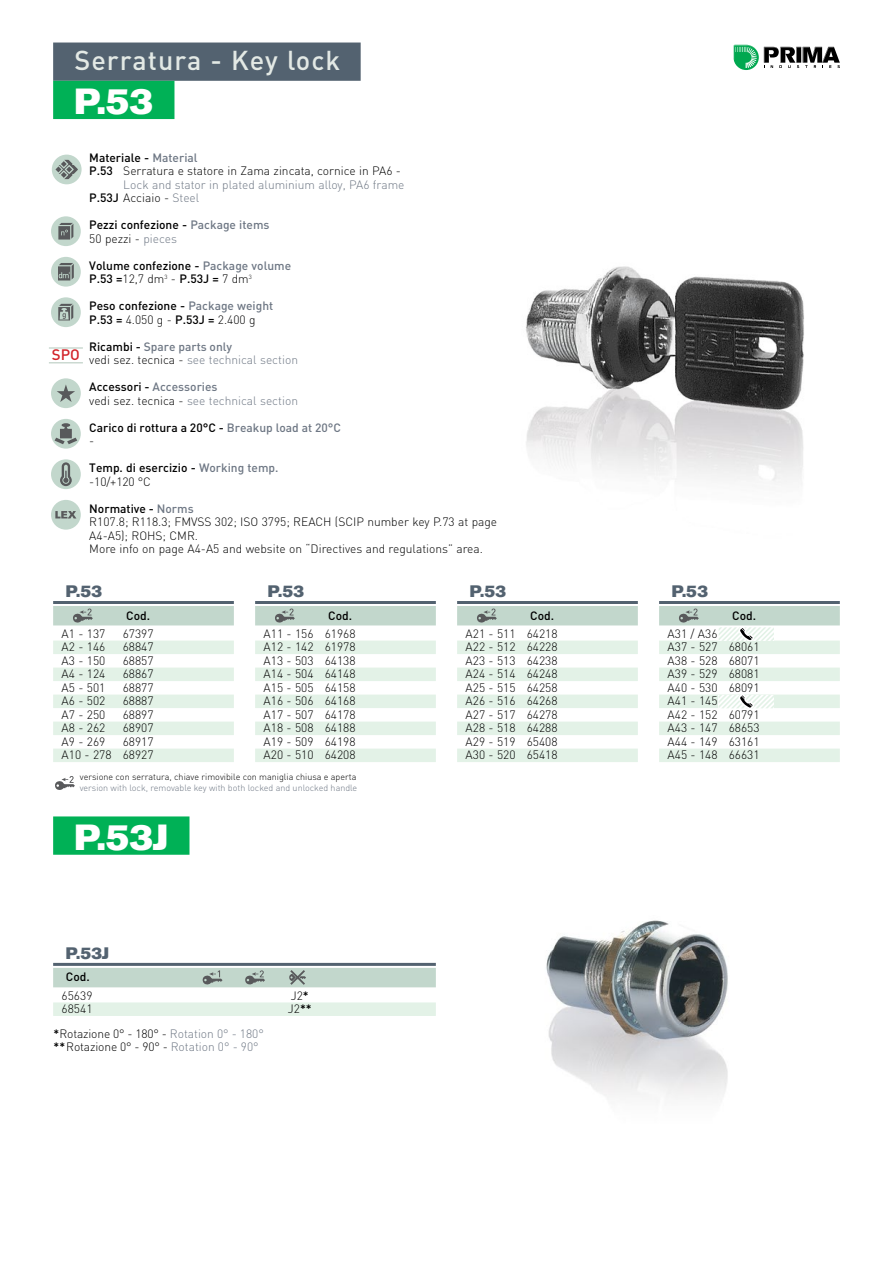
<style>
.page{position:relative;width:893px;height:1263px;background:#fff}
.page>*{position:absolute;margin:0;border:0;box-sizing:border-box;transform-origin:0 0}
.t1{font:36px "Akzidenz Grotesk BE Super";color:#fff}
.t2{font:500 27px "DIN";letter-spacing:.04em;color:#e3e9e5}
.t3{font:16.5px "Akzidenz Grotesk BE Super";letter-spacing:.02em;color:#536270}
.t4{font:500 15px "DIN";color:#d2232a}
.t5{font:300 12px/13.5px "DIN";color:#000}
.t6{font:500 12px/13.5px "DIN";color:#000}
.t7{font:300 12px/13.5px "DIN";color:#6e7784}
.t8{font:300 9px "DIN";color:#000}
.t9{font:300 9px "DIN";color:#6e7784}
.s1{color:#6e7784}
.s2{font-weight:500}
.s3{font-weight:300}
.s4{font-weight:300;color:#6e7784}
.s5{font-weight:500;color:#000}
.s6{color:#000}
.s7{font-weight:500;color:#6e7784}
</style>
<div class="page">
<svg style="left:733px;top:45px;width:107px;height:25px"></svg>
<div style="left:51px;top:378px;width:30px;height:30px;background:#c2d7cc;border-radius:50%"></div>
<svg style="left:57px;top:384px;width:18px;height:18px"></svg>
<div style="left:51px;top:419px;width:30px;height:30px;background:#c2d7cc;border-radius:50%"></div>
<svg style="left:55px;top:423px;width:22px;height:21px"></svg>
<div style="left:51px;top:459px;width:30px;height:30px;background:#c2d7cc;border-radius:50%"></div>
<svg style="left:60px;top:462px;width:12px;height:24px"></svg>
<div style="left:51px;top:500px;width:30px;height:30px;background:#c2d7cc;border-radius:50%"></div>
<svg style="left:55px;top:511px;width:21px;height:7px"></svg>
<div style="left:51px;top:216px;width:30px;height:30px;background:#c2d7cc;border-radius:50%"></div>
<svg style="left:58px;top:223px;width:15px;height:17px"></svg>
<div style="left:51px;top:257px;width:30px;height:30px;background:#c2d7cc;border-radius:50%"></div>
<svg style="left:58px;top:263px;width:16px;height:17px"></svg>
<div style="left:51px;top:297px;width:30px;height:30px;background:#c2d7cc;border-radius:50%"></div>
<svg style="left:58px;top:304px;width:15px;height:16px"></svg>
<hr style="left:53px;top:601px;width:181px;height:3px;background:#536270">
<div style="left:53px;top:606px;width:181px;height:19px;background:#c2d7cc"></div>
<svg style="left:73px;top:608px;width:20px;height:14px"></svg>
<div style="left:53px;top:43px;width:308px;height:38px;background:#536270"></div>
<div style="left:53px;top:81px;width:121px;height:38px;background:#00b156"></div>
<img style="left:526px;top:266px;width:278px;height:218px">
<div style="left:53px;top:640px;width:181px;height:14px;background:#e3f2e7"></div>
<div style="left:53px;top:667px;width:181px;height:14px;background:#e3f2e7"></div>
<div style="left:53px;top:694px;width:181px;height:14px;background:#e3f2e7"></div>
<div style="left:53px;top:721px;width:181px;height:14px;background:#e3f2e7"></div>
<div style="left:53px;top:748px;width:181px;height:14px;background:#e3f2e7"></div>
<hr style="left:255px;top:601px;width:181px;height:3px;background:#536270">
<div style="left:255px;top:606px;width:181px;height:19px;background:#c2d7cc"></div>
<svg style="left:275px;top:608px;width:20px;height:14px"></svg>
<div style="left:255px;top:640px;width:181px;height:14px;background:#e3f2e7"></div>
<div style="left:255px;top:667px;width:181px;height:14px;background:#e3f2e7"></div>
<div style="left:255px;top:694px;width:181px;height:14px;background:#e3f2e7"></div>
<div style="left:255px;top:721px;width:181px;height:14px;background:#e3f2e7"></div>
<div style="left:255px;top:748px;width:181px;height:14px;background:#e3f2e7"></div>
<img style="left:546px;top:920px;width:182px;height:178px">
<div style="left:53px;top:816px;width:136px;height:39px;background:#00b156"></div>
<hr style="left:457px;top:601px;width:181px;height:3px;background:#536270">
<div style="left:457px;top:606px;width:181px;height:19px;background:#c2d7cc"></div>
<svg style="left:477px;top:608px;width:20px;height:14px"></svg>
<div style="left:457px;top:640px;width:181px;height:14px;background:#e3f2e7"></div>
<div style="left:457px;top:667px;width:181px;height:14px;background:#e3f2e7"></div>
<div style="left:457px;top:694px;width:181px;height:14px;background:#e3f2e7"></div>
<div style="left:457px;top:721px;width:181px;height:14px;background:#e3f2e7"></div>
<div style="left:457px;top:748px;width:181px;height:14px;background:#e3f2e7"></div>
<hr style="left:659px;top:601px;width:181px;height:3px;background:#536270">
<div style="left:659px;top:606px;width:181px;height:19px;background:#c2d7cc"></div>
<svg style="left:679px;top:608px;width:20px;height:14px"></svg>
<div style="left:659px;top:640px;width:181px;height:14px;background:#e3f2e7"></div>
<div style="left:659px;top:667px;width:181px;height:14px;background:#e3f2e7"></div>
<div style="left:659px;top:694px;width:181px;height:14px;background:#e3f2e7"></div>
<div style="left:659px;top:721px;width:181px;height:14px;background:#e3f2e7"></div>
<div style="left:659px;top:748px;width:181px;height:14px;background:#e3f2e7"></div>
<svg style="left:719px;top:627px;width:55px;height:14px"></svg>
<svg style="left:719px;top:695px;width:55px;height:13px"></svg>
<div style="left:53px;top:1002px;width:383px;height:14px;background:#e3f2e7"></div>
<hr style="left:53px;top:963px;width:383px;height:3px;background:#536270">
<div style="left:53px;top:968px;width:383px;height:19px;background:#c2d7cc"></div>
<svg style="left:203px;top:970px;width:20px;height:14px"></svg>
<svg style="left:289px;top:970px;width:17px;height:15px"></svg>
<svg style="left:245px;top:970px;width:20px;height:14px"></svg>
<svg style="left:55px;top:776px;width:20px;height:14px"></svg>
<div style="left:52px;top:155px;width:30px;height:29px;background:#c2d7cc;border-radius:50%"></div>
<svg style="left:55px;top:160px;width:23px;height:19px"></svg>
<hr style="left:49px;top:347px;width:34px;height:2px;background:#cbd9d1">
<hr style="left:49px;top:362px;width:34px;height:1px;background:#cbd9d1">
<h2 class="t2" style="left:74px;top:43px;width:268px">Serratura - Key lock</h2>
<h1 class="t1" style="left:74px;top:80px;width:80px">P.53</h1>
<p class="t6" style="left:89px;top:150px;width:110px">Materiale - <span class="s1">Material</span></p>
<p class="t5" style="left:89px;top:164px;width:313px"><span class="s2">P.53</span> Serratura e statore in Zama zincata, cornice in PA6 -</p>
<p class="t7" style="left:123px;top:177px;width:283px">Lock and stator in plated aluminium alloy, PA6 frame</p>
<p class="t5" style="left:89px;top:191px;width:112px"><span class="s2">P.53J</span> Acciaio - <span class="s1">Steel</span></p>
<p class="t6" style="left:89px;top:218px;width:182px">Pezzi confezione - <span class="s1">Package items<br></span><span class="s3">50 pezzi -</span> <span class="s4">pieces</span></p>
<p class="t6" style="left:89px;top:258px;width:203px">Volume confezione - <span class="s1">Package volume<br></span>P.53 =<span class="s3">12,7 dm</span><sup>3</sup> <span class="s3">-</span> P.53J = <span class="s3">7 dm</span><sup>3</sup></p>
<p class="t6" style="left:89px;top:299px;width:185px">Peso confezione - <span class="s1">Package weight<br></span>P.53 = <span class="s3">4.050 g -</span> P.53J = <span class="s3">2.400 g</span></p>
<p class="t7" style="left:89px;top:339px;width:210px"><span class="s5">Ricambi -</span> <span class="s2">Spare parts only<br></span><span class="s6">vedi sez. tecnica -</span> see technical section</p>
<p class="t7" style="left:89px;top:380px;width:210px"><span class="s5">Accessori -</span> <span class="s2">Accessories<br></span><span class="s6">vedi sez. tecnica -</span> see technical section</p>
<p class="t6" style="left:89px;top:420px;width:253px">Carico di rottura a 20°C - <span class="s1">Breakup load at 20°C </span><span class="s3">-</span></p>
<p class="t6" style="left:89px;top:461px;width:191px">Temp. di esercizio - <span class="s1">Working temp. </span><span class="s3">-10/+120 °C</span></p>
<p class="t5" style="left:89px;top:501px;width:409px"><span class="s2">Normative -</span> <span class="s7">Norms<br></span>R107.8; R118.3; FMVSS 302; ISO 3795; REACH (SCIP number key P.73 at page A4-A5); ROHS; CMR.<br>More info on page A4-A5 and website on “Directives and regulations” area.</p>
<p class="t4" style="left:52px;top:345px;width:29px">SPO</p>
<h3 class="t3" style="left:66px;top:582px;width:38px">P.53</h3>
<p class="t6" style="left:126px;top:608px;width:25px">Cod.</p>
<p class="t5" style="left:62px;top:627px;width:45px">A1 - 137</p>
<p class="t5" style="left:123px;top:627px;width:32px">67397</p>
<p class="t5" style="left:62px;top:640px;width:45px">A2 - 146</p>
<p class="t5" style="left:123px;top:640px;width:32px">68847</p>
<p class="t5" style="left:62px;top:654px;width:45px">A3 - 150</p>
<p class="t5" style="left:123px;top:654px;width:32px">68857</p>
<p class="t5" style="left:62px;top:667px;width:45px">A4 - 124</p>
<p class="t5" style="left:123px;top:667px;width:32px">68867</p>
<p class="t5" style="left:62px;top:681px;width:45px">A5 - 501</p>
<p class="t5" style="left:123px;top:681px;width:32px">68877</p>
<p class="t5" style="left:62px;top:694px;width:45px">A6 - 502</p>
<p class="t5" style="left:123px;top:694px;width:32px">68887</p>
<p class="t5" style="left:62px;top:708px;width:45px">A7 - 250</p>
<p class="t5" style="left:123px;top:708px;width:32px">68897</p>
<p class="t5" style="left:62px;top:721px;width:45px">A8 - 262</p>
<p class="t5" style="left:123px;top:721px;width:32px">68907</p>
<p class="t5" style="left:62px;top:735px;width:45px">A9 - 269</p>
<p class="t5" style="left:62px;top:735px;width:93px;text-align:right">68917<br>A10 - 278 68927</p>
<h3 class="t3" style="left:268px;top:582px;width:38px">P.53</h3>
<p class="t6" style="left:328px;top:608px;width:25px">Cod.</p>
<p class="t5" style="left:264px;top:627px;width:93px;text-align:justify">A11 - 156 61968<br>A12 - 142 61978<br>A13 - 503 64138<br>A14 - 504 64148<br>A15 - 505 64158<br>A16 - 506 64168<br>A17 - 507 64178<br>A18 - 508 64188<br>A19 - 509 64198<br>A20 - 510 64208</p>
<p class="t8" style="left:80px;top:771px;width:278px">versione con serratura, chiave rimovibile con maniglia chiusa e aperta</p>
<p class="t9" style="left:80px;top:782px;width:279px">version with lock, removable key with both locked and unlocked handle</p>
<h1 class="t1" style="left:74px;top:816px;width:95px">P.53J</h1>
<h3 class="t3" style="left:66px;top:943px;width:44px">P.53J</h3>
<p class="t6" style="left:66px;top:970px;width:25px">Cod.</p>
<p class="t5" style="left:62px;top:988px;width:32px">65639</p>
<p class="t5" style="left:291px;top:988px;width:19px">J2<span class="s2">*</span></p>
<p class="t5" style="left:62px;top:1002px;width:32px">68541</p>
<p class="t5" style="left:288px;top:1002px;width:25px">J2<span class="s2">**</span></p>
<p class="t5" style="left:54px;top:1027px;width:212px"><span class="s2">*</span>Rotazione 0° - 180° - <span class="s1">Rotation 0° - 180° </span><span class="s2">**</span>Rotazione 0° - 90° - <span class="s1">Rotation 0° - 90°</span></p>
<h3 class="t3" style="left:470px;top:582px;width:38px">P.53</h3>
<p class="t6" style="left:530px;top:608px;width:25px">Cod.</p>
<p class="t5" style="left:466px;top:627px;width:93px;text-align:justify">A21 - 511 64218<br>A22 - 512 64228<br>A23 - 513 64238<br>A24 - 514 64248<br>A25 - 515 64258<br>A26 - 516 64268<br>A27 - 517 64278<br>A28 - 518 64288<br>A29 - 519 65408<br>A30 - 520 65418</p>
<h3 class="t3" style="left:672px;top:582px;width:38px">P.53</h3>
<p class="t6" style="left:732px;top:608px;width:25px">Cod.</p>
<p class="t5" style="left:668px;top:627px;width:93px">A31 / A36<br>A37 - 527 68061<br>A38 - 528 68071<br>A39 - 529 68081<br>A40 - 530 68091<br>A41 - 145<br>A42 - 152 60791<br>A43 - 147 68653<br>A44 - 149 63161<br>A45 - 148 66631</p>
</div>
